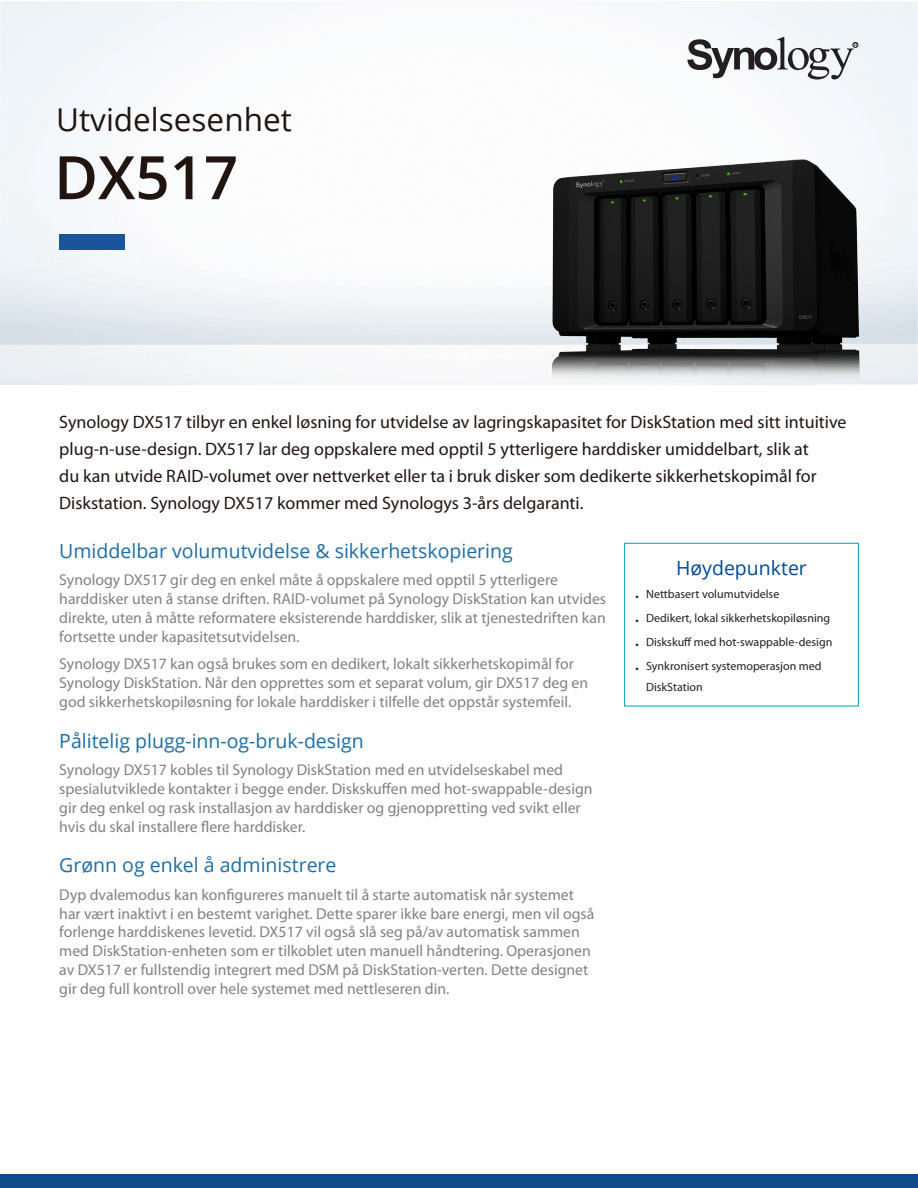
<style>
.page{position:relative;width:918px;height:1188px;background:#fff}
.page>*{position:absolute;margin:0;border:0;box-sizing:border-box;transform-origin:0 0}
.Model_Name{font:600 60px "Open Sans";color:#211511}
.Product_Type{font:31.5px "Open Sans";color:#211511}
.Chapter_Title_1{font:19.5px "Open Sans";color:#1d6ca5}
.Selling_Title{font:19.5px "Open Sans";color:#044995}
.Introduction{font:18px/27px "Myriad Pro";color:#211511}
.Body_Content{font:15.75px/18.9px "Myriad Pro";color:#808183}
.t1{font:12px/21px "Myriad Pro";color:#231f20}
</style>
<div class="page">
<div style="left:0;top:1174px;width:459px;height:14px;background:#12498b"></div>
<div style="left:459px;top:1174px;width:459px;height:14px;background:#12498b"></div>
<img style="left:550px;top:156px;width:310px;height:229px">
<svg style="left:687px;top:37px;width:171px;height:43px"></svg>
<div style="left:59px;top:234px;width:66px;height:16px;background:#1a559b"></div>
<div style="left:624px;top:543px;width:235px;height:163px;border:1px solid #019bbf"></div>
<p class="Product_Type" style="left:56px;top:98px;width:237px">Utvidelsesenhet</p>
<p class="Model_Name" style="left:54px;top:136px;width:186px">DX517</p>
<p class="Introduction" style="left:59px;top:409px;width:789px">Synology DX517 tilbyr en enkel løsning for utvidelse av lagringskapasitet for DiskStation med sitt intuitive plug-n-use-design. DX517 lar deg oppskalere med opptil 5 ytterligere harddisker umiddelbart, slik at<br>du kan utvide RAID-volumet over nettverket eller ta i bruk disker som dedikerte sikkerhetskopimål for Diskstation. Synology DX517 kommer med Synologys 3-års delgaranti.</p>
<p class="Chapter_Title_1" style="left:59px;top:538px;width:455px">Umiddelbar volumutvidelse &amp; sikkerhetskopiering</p>
<p class="Body_Content" style="left:59px;top:570px;width:548px">Synology DX517 gir deg en enkel måte å oppskalere med opptil 5 ytterligere harddisker uten å stanse driften. RAID-volumet på Synology DiskStation kan utvides direkte, uten å måtte reformatere eksisterende harddisker, slik at tjenestedriften kan fortsette under kapasitetsutvidelsen.</p>
<p class="Body_Content" style="left:59px;top:655px;width:530px">Synology DX517 kan også brukes som en dedikert, lokalt sikkerhetskopimål for<br>Synology DiskStation. Når den opprettes som et separat volum, gir DX517 deg en god sikkerhetskopiløsning for lokale harddisker i tilfelle det oppstår systemfeil.</p>
<p class="Chapter_Title_1" style="left:59px;top:727px;width:306px">Pålitelig plugg-inn-og-bruk-design</p>
<p class="Body_Content" style="left:59px;top:760px;width:535px">Synology DX517 kobles til Synology DiskStation med en utvidelseskabel med spesialutviklede kontakter i begge ender. Diskskuffen med hot-swappable-design gir deg enkel og rask installasjon av harddisker og gjenoppretting ved svikt eller hvis du skal installere flere harddisker.</p>
<p class="Chapter_Title_1" style="left:59px;top:852px;width:279px">Grønn og enkel å administrere</p>
<p class="Body_Content" style="left:59px;top:885px;width:537px">Dyp dvalemodus kan konfigureres manuelt til å starte automatisk når systemet har vært inaktivt i en bestemt varighet. Dette sparer ikke bare energi, men vil også forlenge harddiskenes levetid. DX517 vil også slå seg på/av automatisk sammen med DiskStation-enheten som er tilkoblet uten manuell håndtering. Operasjonen av DX517 er fullstendig integrert med DSM på DiskStation-verten. Dette designet gir deg full kontroll over hele systemet med nettleseren din.</p>
<p class="Selling_Title" style="left:676px;top:554px;width:132px">Høydepunkter</p>
<p class="t1" style="left:635px;top:583px;width:145px">• Nettbasert volumutvidelse</p>
<p class="t1" style="left:635px;top:607px;width:196px">• Dedikert, lokal sikkerhetskopiløsning</p>
<p class="t1" style="left:635px;top:631px;width:198px">• Diskskuff med hot-swappable-design</p>
<p class="t1" style="left:646px;top:655px;width:177px;text-indent:-11px">• Synkronisert systemoperasjon med<br>DiskStation</p>
</div>
